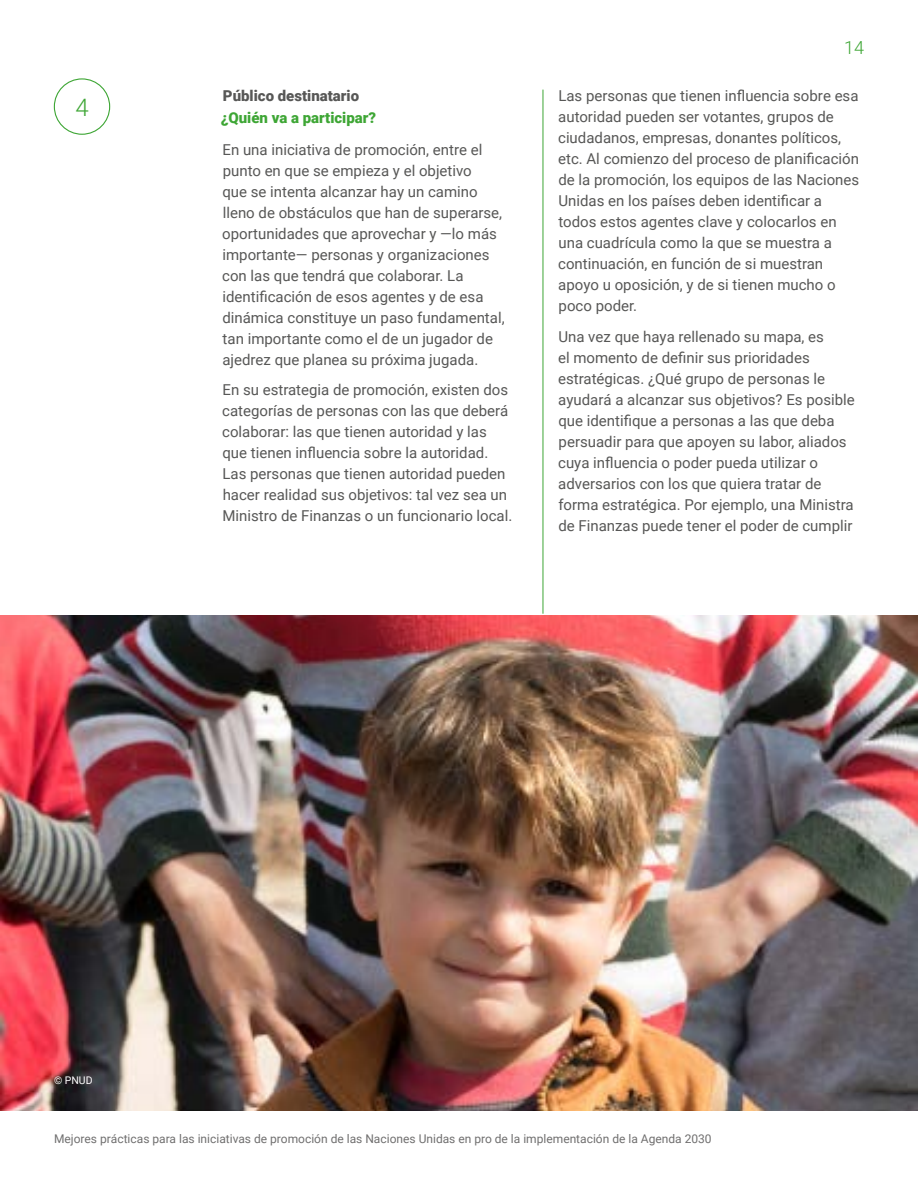
<style>
.page{position:relative;width:918px;height:1188px;background:#fff}
.page>*{position:absolute;margin:0;border:0;box-sizing:border-box;transform-origin:0 0}
.t1{font:300 24px "Roboto";color:#3ea635}
.t2{font:300 18px "Roboto";color:#3ea635}
.t3{font:15px/21px "Roboto";color:#575756}
.t4{font:900 15px "Roboto";color:#3ea635}
.t5{font:900 15px "Roboto";color:#575756}
.t6{font:12px "Roboto";color:#706f6f}
.t7{font:10.5px "Roboto";color:#fff}
</style>
<div class="page">
<div style="left:54px;top:78px;width:56px;height:57px;border:1px solid #3ea635;border-radius:50%"></div>
<hr style="left:543px;top:90px;width:1px;height:524px;background:#3ea635">
<img style="left:0;top:615px;width:918px;height:495px">
<h1 class="t1" style="left:75px;top:90px;width:15px">4</h1>
<p class="t5" style="left:223px;top:85px;width:138px">Público destinatario</p>
<p class="t4" style="left:221px;top:108px;width:157px">¿Quién va a participar?</p>
<p class="t3" style="left:222px;top:139px;width:284px">En una iniciativa de promoción, entre el punto en que se empieza y el objetivo<br>que se intenta alcanzar hay un camino lleno de obstáculos que han de superarse, oportunidades que aprovechar y —lo más importante— personas y organizaciones con las que tendrá que colaborar. La identificación de esos agentes y de esa dinámica constituye un paso fundamental, tan importante como el de un jugador de ajedrez que planea su próxima jugada.</p>
<p class="t3" style="left:222px;top:378px;width:292px">En su estrategia de promoción, existen dos categorías de personas con las que deberá colaborar: las que tienen autoridad y las que tienen influencia sobre la autoridad.<br>Las personas que tienen autoridad pueden hacer realidad sus objetivos: tal vez sea un Ministro de Finanzas o un funcionario local.</p>
<p class="t2" style="left:844px;top:35px;width:21px">14</p>
<p class="t3" style="left:558px;top:84px;width:303px">Las personas que tienen influencia sobre esa autoridad pueden ser votantes, grupos de ciudadanos, empresas, donantes políticos, etc. Al comienzo del proceso de planificación de la promoción, los equipos de las Naciones Unidas en los países deben identificar a todos estos agentes clave y colocarlos en una cuadrícula como la que se muestra a continuación, en función de si muestran apoyo u oposición, y de si tienen mucho o poco poder.</p>
<p class="t3" style="left:558px;top:326px;width:298px">Una vez que haya rellenado su mapa, es<br>el momento de definir sus prioridades estratégicas. ¿Qué grupo de personas le ayudará a alcanzar sus objetivos? Es posible que identifique a personas a las que deba persuadir para que apoyen su labor, aliados cuya influencia o poder pueda utilizar o adversarios con los que quiera tratar de forma estratégica. Por ejemplo, una Ministra de Finanzas puede tener el poder de cumplir</p>
<p class="t7" style="left:54px;top:1073px;width:40px">© PNUD</p>
<p class="t6" style="left:54px;top:1130px;width:659px">Mejores prácticas para las iniciativas de promoción de las Naciones Unidas en pro de la implementación de la Agenda 2030</p>
</div>
